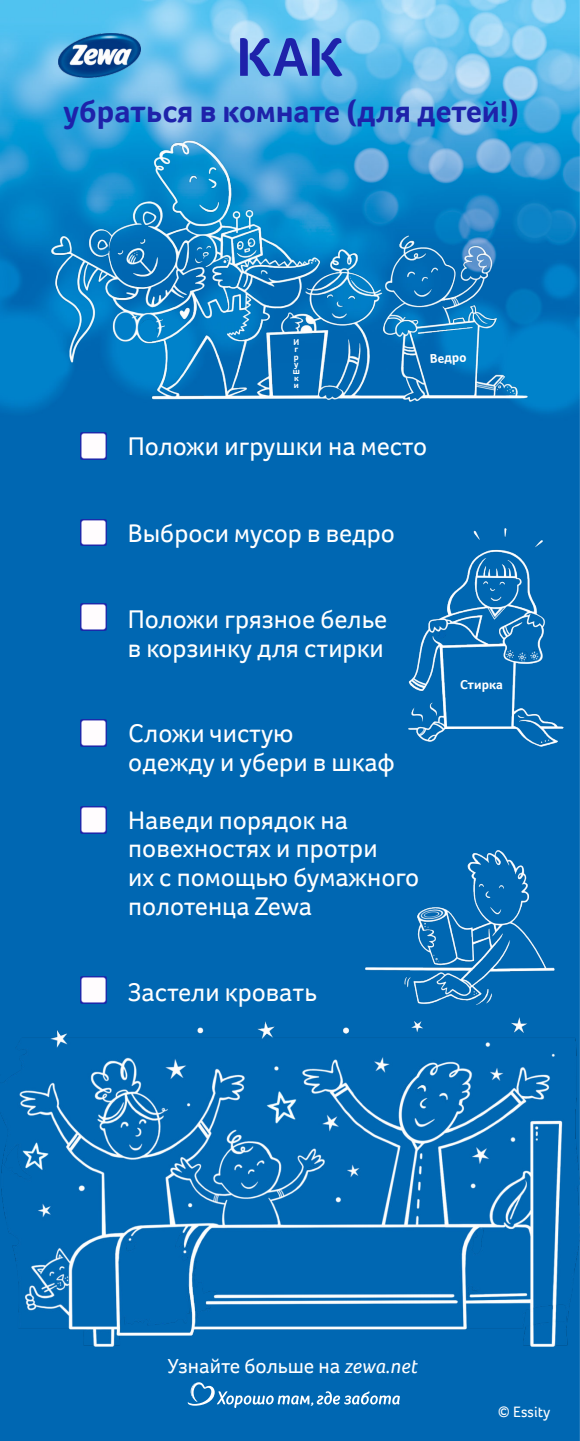
<style>
.page{position:relative;width:580px;height:1441px;background:#fff}
.page>*{position:absolute;margin:0;border:0;box-sizing:border-box;transform-origin:0 0}
.t1{font:700 56px "Foco";color:#1e22aa}
.t2{font:700 31.5px "Foco";color:#1e22aa}
.t3{font:26.25px/28.8px "Foco";color:#fff}
.t4{font:20.91px "Foco";color:#fff}
.t5{font:15.4px "Foco";color:#fff}
.t6{font:700 13.12px "Foco";color:#fff}
.t7{font:700 8.75px/7.2px "Foco";color:#fff}
.s1{font-style:italic}
</style>
<div class="page">
<img style="left:0;top:0;width:579px;height:1440px">
<svg style="left:187px;top:1382px;width:213px;height:26px"></svg>
<img style="left:0;top:1017px;width:579px;height:329px">
<img style="left:81px;top:976px;width:25px;height:27px">
<img style="left:81px;top:806px;width:25px;height:27px">
<img style="left:81px;top:719px;width:25px;height:27px">
<img style="left:81px;top:604px;width:25px;height:27px">
<img style="left:81px;top:519px;width:25px;height:27px">
<img style="left:81px;top:432px;width:25px;height:27px">
<img style="left:408px;top:528px;width:155px;height:219px">
<img style="left:365px;top:850px;width:189px;height:154px">
<img style="left:51px;top:139px;width:476px;height:262px">
<img style="left:58px;top:34px;width:82px;height:44px">
<div style="left:450px;top:669px;width:59px;height:21px;background:#0067b2"></div>
<h1 class="t1" style="left:236px;top:36px;width:108px">КАК</h1>
<p class="t2" style="left:63px;top:99px;width:457px">убраться в комнате (для детей!)</p>
<p class="t7" style="left:293px;top:340px;width:9px">И г р у ш к и</p>
<p class="t6" style="left:429px;top:354px;width:38px;rotate:-3deg">Ведро</p>
<p class="t3" style="left:128px;top:435px;width:301px">Положи игрушки на место</p>
<p class="t3" style="left:128px;top:522px;width:268px">Выброси мусор в ведро</p>
<p class="t3" style="left:128px;top:608px;width:261px">Положи грязное белье в корзинку для стирки</p>
<p class="t3" style="left:128px;top:722px;width:268px">Сложи чистую<br>одежду и убери в шкаф</p>
<p class="t3" style="left:128px;top:809px;width:292px">Наведи порядок на повехностях и протри<br>их с помощью бумажного полотенца Zewa</p>
<p class="t3" style="left:128px;top:981px;width:190px">Застели кровать</p>
<p class="t6" style="left:460px;top:680px;width:44px">Стирка</p>
<p class="t4" style="left:168px;top:1358px;width:251px">Узнайте больше на <span class="s1">zewa.net</span></p>
<p class="t5" style="left:498px;top:1405px;width:54px">© Essity</p>
</div>
